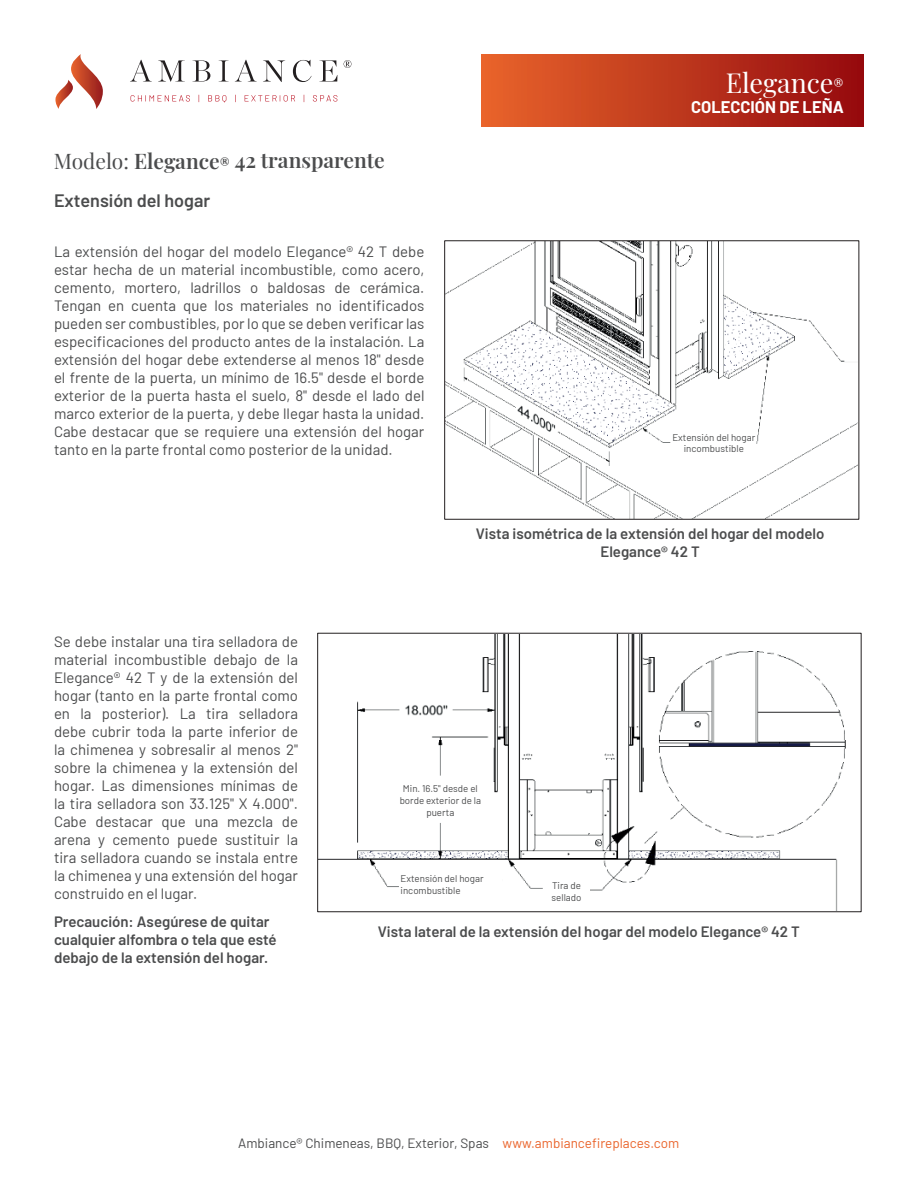
<style>
.page{position:relative;width:918px;height:1188px;background:#fff}
.page>*{position:absolute;margin:0;border:0;box-sizing:border-box;transform-origin:0 0}
.t1{font:27px "Playfair Display";color:#fff}
.t2{font:600 21px "Playfair Display";color:#4b4c4d}
.t3{font:600 18px "Barlow";color:#4b4c4d}
.t4{font:700 16.5px "Barlow";color:#fff}
.t5{font:15px/18px "Barlow";color:#4b4c4d;text-align:justify}
.t6{font:600 15px/18px "Barlow";color:#4b4c4d}
.t7{font:13.5px "Barlow";color:#4b4c4d}
.t8{font:9.75px/11.7px "Barlow";color:#4b4c4d;text-align:center}
.s1{font-weight:400}
.s2{font-size:15px}
.s3{color:#ea642b}
</style>
<div class="page">
<div style="left:482px;top:54px;width:382px;height:72px;background:linear-gradient(to right,#e8652b,#950a0e)"></div>
<svg style="left:55px;top:54px;width:48px;height:55px"></svg>
<svg style="left:130px;top:60px;width:22px;height:22px"></svg>
<svg style="left:158px;top:60px;width:27px;height:22px"></svg>
<svg style="left:192px;top:60px;width:18px;height:22px"></svg>
<svg style="left:219px;top:60px;width:10px;height:22px"></svg>
<svg style="left:235px;top:60px;width:22px;height:22px"></svg>
<svg style="left:263px;top:60px;width:22px;height:22px"></svg>
<svg style="left:293px;top:60px;width:19px;height:22px"></svg>
<svg style="left:319px;top:60px;width:18px;height:22px"></svg>
<svg style="left:344px;top:60px;width:7px;height:8px"></svg>
<svg style="left:131px;top:95px;width:59px;height:7px"></svg>
<svg style="left:208px;top:95px;width:18px;height:8px"></svg>
<svg style="left:245px;top:95px;width:50px;height:7px"></svg>
<svg style="left:313px;top:95px;width:24px;height:7px"></svg>
<img style="left:319px;top:635px;width:527px;height:275px">
<div style="left:317px;top:633px;width:545px;height:279px;border:1px solid #231f20"></div>
<img style="left:446px;top:242px;width:411px;height:276px">
<div style="left:444px;top:240px;width:415px;height:280px;border:1px solid #231f20"></div>
<div style="left:672px;top:431px;width:84px;height:24px;background:#fff"></div>
<div style="left:401px;top:873px;width:101px;height:28px;background:#fff"></div>
<div style="left:543px;top:875px;width:47px;height:31px;background:#fff"></div>
<div style="left:391px;top:779px;width:99px;height:40px;background:#fff"></div>
<h2 class="t2" style="left:54px;top:143px;width:332px"><span class="s1">Modelo:</span> Elegance<span class="s2">®</span> 42 transparente</h2>
<p class="t3" style="left:54px;top:187px;width:158px">Extensión del hogar</p>
<p class="t5" style="left:54px;top:241px;width:372px">La extensión del hogar del modelo Elegance® 42 T debe estar hecha de un material incombustible, como acero, cemento, mortero, ladrillos o baldosas de cerámica.<br>Tengan en cuenta que los materiales no identificados pueden ser combustibles, por lo que se deben verificar las especificaciones del producto antes de la instalación. La extensión del hogar debe extenderse al menos 18" desde el frente de la puerta, un mínimo de 16.5" desde el borde exterior de la puerta hasta el suelo, 8" desde el lado del marco exterior de la puerta, y debe llegar hasta la unidad.<br>Cabe destacar que se requiere una extensión del hogar tanto en la parte frontal como posterior de la unidad.</p>
<h1 class="t1" style="left:726px;top:62px;width:120px">Elegance<span class="s2">®</span></h1>
<p class="t4" style="left:691px;top:95px;width:154px">COLECCIÓN DE LEÑA</p>
<p class="t8" style="left:672px;top:430px;width:84px">Extensión del hogar incombustible</p>
<p class="t6" style="left:476px;top:523px;width:350px;text-align:center">Vista isométrica de la extensión del hogar del modelo<br>Elegance® 42 T</p>
<p class="t5" style="left:54px;top:631px;width:246px">Se debe instalar una tira selladora de material incombustible debajo de la Elegance® 42 T y de la extensión del hogar (tanto en la parte frontal como en la posterior). La tira selladora debe cubrir toda la parte inferior de la chimenea y sobresalir al menos 2" sobre la chimenea y la extensión del hogar. Las dimensiones mínimas de la tira selladora son 33.125" X 4.000".<br>Cabe destacar que una mezcla de arena y cemento puede sustituir la tira selladora cuando se instala entre la chimenea y una extensión del hogar construido en el lugar.</p>
<p class="t6" style="left:54px;top:911px;width:224px">Precaución: Asegúrese de quitar cualquier alfombra o tela que esté debajo de la extensión del hogar.</p>
<p class="t6" style="left:378px;top:921px;width:424px">Vista lateral de la extensión del hogar del modelo Elegance® 42 T</p>
<p class="t8" style="left:400px;top:782px;width:83px">Min. 16.5" desde el borde exterior de la puerta</p>
<p class="t8" style="left:401px;top:872px;width:84px;text-align:left">Extensión del hogar incombustible</p>
<p class="t8" style="left:552px;top:879px;width:31px;text-align:left">Tira de sellado</p>
<p class="t7" style="left:238px;top:1133px;width:443px">Ambiance® Chimeneas, BBQ, Exterior, Spas <span class="s3">www.ambiancefireplaces.com</span></p>
</div>
